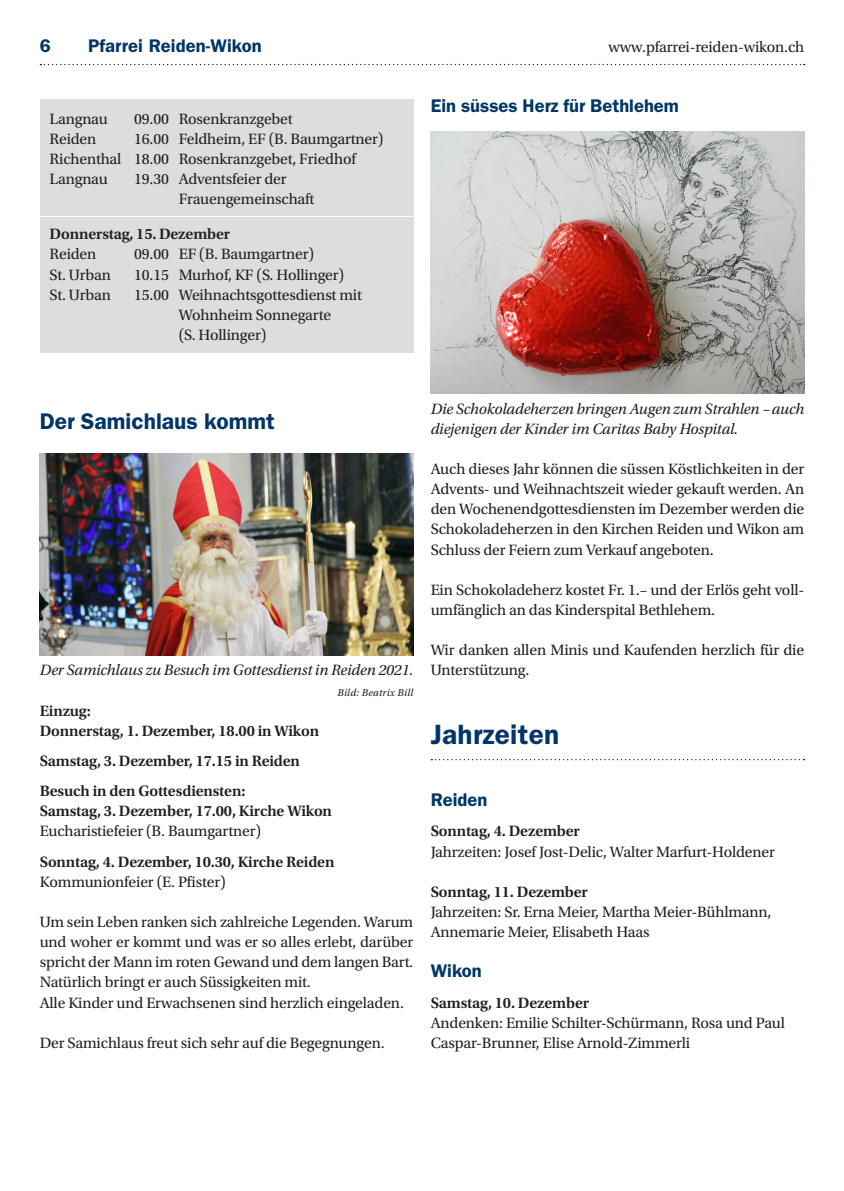
<style>
.page{position:relative;width:844px;height:1191px;background:#fff}
.page>*{position:absolute;margin:0;border:0;box-sizing:border-box;transform-origin:0 0}
.t1{font:600 28px "ITC Franklin Gothic Std";letter-spacing:.01em;color:#003667}
.t2{font:600 22.75px "ITC Franklin Gothic Std";color:#003667}
.t3{font:600 18.38px "ITC Franklin Gothic Std";color:#003667}
.t4{font:15.75px/20.1px "Utopia Std";letter-spacing:-.01em;color:#231f20}
.t5{font:600 15.75px/20.1px "Utopia Std";letter-spacing:-.01em;color:#231f20}
.t6{font:italic 15.75px/20.1px "Utopia Std";letter-spacing:-.01em;color:#231f20}
.t7{font:italic 10.5px "Utopia Std";letter-spacing:.02em;color:#231f20}
</style>
<div class="page">
<svg style="left:40px;top:64px;width:764px;height:1px"></svg>
<div style="left:40px;top:99px;width:373px;height:254px;background:#dcdddf"></div>
<svg style="left:431px;top:759px;width:373px;height:1px"></svg>
<img style="left:40px;top:454px;width:373px;height:201px">
<img style="left:430px;top:132px;width:374px;height:261px">
<hr style="left:40px;top:216px;width:373px;height:1px;background:#fff">
<p class="t3" style="left:40px;top:35px;width:13px">6</p>
<p class="t3" style="left:88px;top:35px;width:175px">Pfarrei Reiden-Wikon</p>
<p class="t4" style="left:608px;top:37px;width:197px">www.pfarrei-reiden-wikon.ch</p>
<p class="t4" style="left:50px;top:109px;width:60px">Langnau</p>
<p class="t4" style="left:134px;top:109px;width:160px">09.00 Rosenkranzgebet</p>
<p class="t4" style="left:50px;top:129px;width:48px">Reiden</p>
<p class="t4" style="left:50px;top:129px;width:335px;text-indent:84px">16.00 Feldheim, EF (B. Baumgartner)<br>Richenthal 18.00 Rosenkranzgebet, Friedhof<br>Langnau</p>
<p class="t4" style="left:179px;top:169px;width:137px;text-indent:-45px">19.30 Adventsfeier der<br>Frauengemeinschaft</p>
<p class="t5" style="left:50px;top:224px;width:182px">Donnerstag, 15. Dezember</p>
<p class="t4" style="left:50px;top:244px;width:48px">Reiden</p>
<p class="t4" style="left:134px;top:244px;width:181px">09.00 EF (B. Baumgartner)</p>
<p class="t4" style="left:50px;top:265px;width:63px">St. Urban</p>
<p class="t4" style="left:134px;top:265px;width:211px">10.15 Murhof, KF (S. Hollinger)</p>
<p class="t4" style="left:50px;top:285px;width:63px">St. Urban</p>
<p class="t4" style="left:179px;top:285px;width:185px;text-indent:-45px">15.00 Weihnachtsgottesdienst mit<br>Wohnheim Sonnegarte<br>(S. Hollinger)</p>
<p class="t3" style="left:430px;top:94px;width:250px">Ein süsses Herz für Bethlehem</p>
<h2 class="t2" style="left:40px;top:408px;width:236px">Der Samichlaus kommt</h2>
<p class="t6" style="left:40px;top:660px;width:375px">Der Samichlaus zu Besuch im Gottesdienst in Reiden 2021.</p>
<p class="t7" style="left:337px;top:686px;width:77px">Bild: Beatrix Bill</p>
<p class="t5" style="left:40px;top:700px;width:281px">Einzug:<br>Donnerstag, 1. Dezember, 18.00 in Wikon</p>
<p class="t5" style="left:40px;top:746px;width:262px;line-height:30.3px">Samstag, 3. Dezember, 17.15 in Reiden<br>Besuch in den Gottesdiensten:</p>
<p class="t5" style="left:40px;top:801px;width:294px">Samstag, 3. Dezember, 17.00, Kirche Wikon</p>
<p class="t4" style="left:40px;top:821px;width:223px">Eucharistiefeier (B. Baumgartner)</p>
<p class="t5" style="left:40px;top:851px;width:296px">Sonntag, 4. Dezember, 10.30, Kirche Reiden</p>
<p class="t4" style="left:40px;top:872px;width:187px">Kommunionfeier (E. Pfister)</p>
<p class="t4" style="left:40px;top:912px;width:375px">Um sein Leben ranken sich zahlreiche Legenden. Warum und woher er kommt und was er so alles erlebt, darüber spricht der Mann im roten Gewand und dem langen Bart.<br>Natürlich bringt er auch Süssigkeiten mit.<br>Alle Kinder und Erwachsenen sind herzlich eingeladen.</p>
<p class="t4" style="left:40px;top:1033px;width:346px">Der Samichlaus freut sich sehr auf die Begegnungen.</p>
<p class="t6" style="left:430px;top:399px;width:375px">Die Schokoladeherzen bringen Augen zum Strahlen – auch diejenigen der Kinder im Caritas Baby Hospital.</p>
<p class="t4" style="left:430px;top:459px;width:375px;text-align:justify">Auch dieses Jahr können die süssen Köstlichkeiten in der Advents- und Weihnachtszeit wieder gekauft werden. An den Wochenendgottesdiensten im Dezember werden die Schokoladeherzen in den Kirchen Reiden und Wikon am Schluss der Feiern zum Verkauf angeboten.</p>
<p class="t4" style="left:430px;top:580px;width:375px">Ein Schokoladeherz kostet Fr. 1.– und der Erlös geht voll&shy;umfänglich an das Kinderspital Bethlehem.</p>
<p class="t4" style="left:430px;top:640px;width:375px">Wir danken allen Minis und Kaufenden herzlich für die<br>Unterstützung.</p>
<h1 class="t1" style="left:430px;top:718px;width:130px">Jahrzeiten</h1>
<p class="t3" style="left:430px;top:789px;width:58px">Reiden</p>
<p class="t5" style="left:430px;top:821px;width:151px">Sonntag, 4. Dezember</p>
<p class="t4" style="left:430px;top:841px;width:346px">Jahrzeiten: Josef Jost-Delic, Walter Marfurt-Holdener</p>
<p class="t5" style="left:430px;top:882px;width:159px">Sonntag, 11. Dezember</p>
<p class="t4" style="left:430px;top:902px;width:342px">Jahrzeiten: Sr. Erna Meier, Martha Meier-Bühlmann,<br>Annemarie Meier, Elisabeth Haas</p>
<p class="t3" style="left:430px;top:960px;width:53px">Wikon</p>
<p class="t5" style="left:430px;top:992px;width:160px">Samstag, 10. Dezember</p>
<p class="t4" style="left:430px;top:1012px;width:356px">Andenken: Emilie Schilter-Schürmann, Rosa und Paul<br>Caspar-Brunner, Elise Arnold-Zimmerli</p>
</div>
